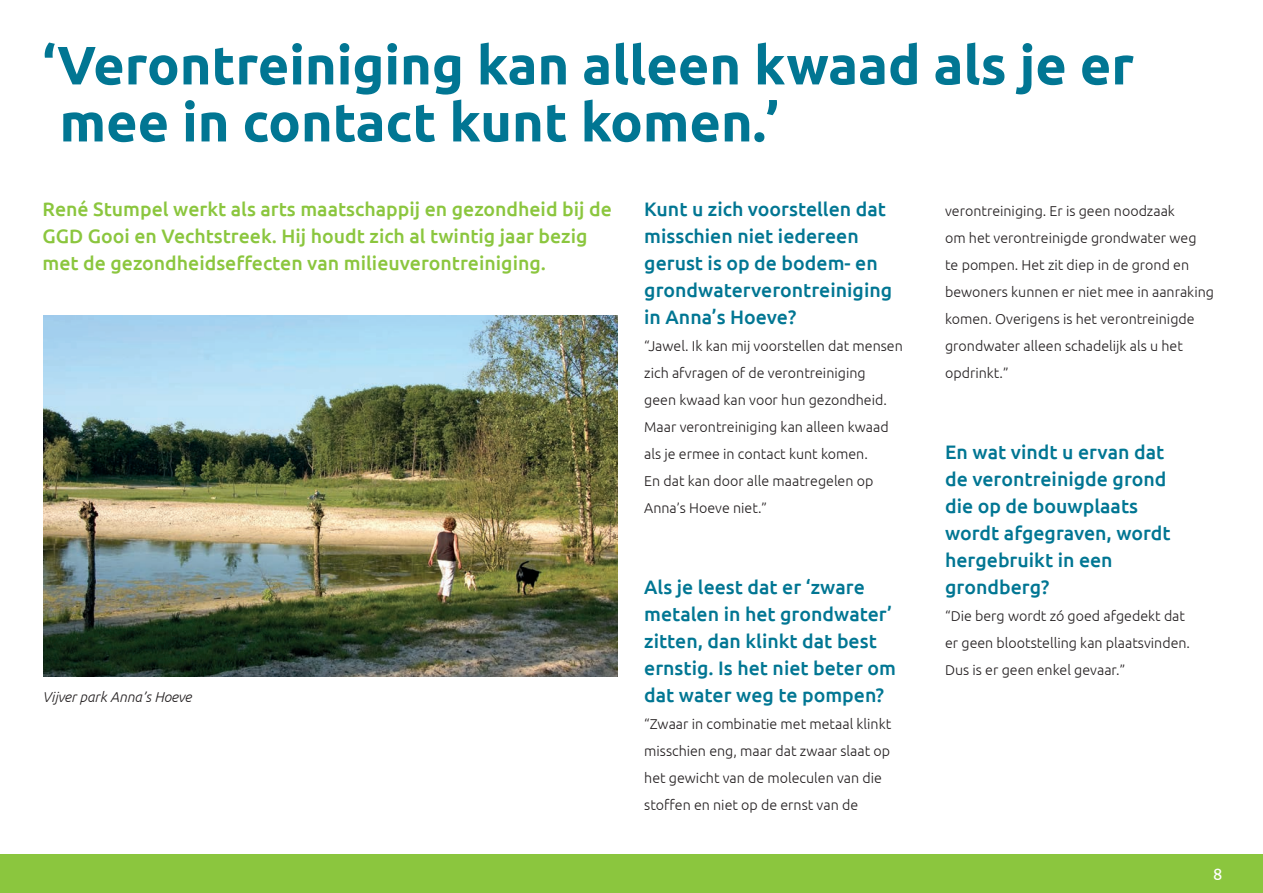
<style>
.page{position:relative;width:1263px;height:893px;background:#fff}
.page>*{position:absolute;margin:0;border:0;box-sizing:border-box;transform-origin:0 0}
.t1{font:700 54px/57px "Ubuntu";color:#017693}
.t2{font:500 19.5px/27px "Ubuntu";color:#017693}
.t3{font:500 19.5px/27px "Ubuntu";color:#8bc63e}
.t4{font:16.5px "Ubuntu";color:#fff}
.t5{font:300 14.25px/27px "Ubuntu";color:#231f20}
.t6{font:italic 300 14.25px "Ubuntu";color:#231f20}
</style>
<div class="page">
<div style="left:0;top:855px;width:1263px;height:38px;background:#8bc63e"></div>
<img style="left:44px;top:316px;width:573px;height:360px">
<h1 class="t1" style="left:60px;top:36px;width:1076px;text-indent:-17px">‘Verontreiniging kan alleen kwaad als je er mee in contact kunt komen.’</h1>
<h2 class="t3" style="left:43px;top:195px;width:571px">René Stumpel werkt als arts maatschappij en gezondheid bij de<br>GGD Gooi en Vechtstreek. Hij houdt zich al twintig jaar bezig met de gezondheidseffecten van milieuverontreiniging.</h2>
<p class="t6" style="left:43px;top:688px;width:151px">Vijver park Anna’s Hoeve</p>
<h2 class="t2" style="left:644px;top:195px;width:249px">Kunt u zich voorstellen dat misschien niet iedereen gerust is op de bodem- en grondwaterverontreiniging in Anna’s Hoeve?</h2>
<p class="t5" style="left:644px;top:332px;width:260px">“Jawel. Ik kan mij voorstellen dat mensen zich afvragen of de verontreiniging<br>geen kwaad kan voor hun gezondheid.<br>Maar verontreiniging kan alleen kwaad als je ermee in contact kunt komen.<br>En dat kan door alle maatregelen op Anna’s Hoeve niet.”</p>
<h2 class="t2" style="left:644px;top:573px;width:253px">Als je leest dat er ‘zware metalen in het grondwater’ zitten, dan klinkt dat best ernstig. Is het niet beter om dat water weg te pompen?</h2>
<p class="t5" style="left:644px;top:710px;width:249px">“Zwaar in combinatie met metaal klinkt misschien eng, maar dat zwaar slaat op het gewicht van de moleculen van die stoffen en niet op de ernst van de</p>
<p class="t5" style="left:945px;top:197px;width:270px">verontreiniging. Er is geen noodzaak<br>om het verontreinigde grondwater weg<br>te pompen. Het zit diep in de grond en bewoners kunnen er niet mee in aanraking komen. Overigens is het verontreinigde grondwater alleen schadelijk als u het opdrinkt.”</p>
<h2 class="t2" style="left:945px;top:438px;width:227px">En wat vindt u ervan dat de verontreinigde grond die op de bouwplaats wordt afgegraven, wordt hergebruikt in een grondberg?</h2>
<p class="t5" style="left:945px;top:602px;width:246px">“Die berg wordt zó goed afgedekt dat er geen blootstelling kan plaatsvinden.<br>Dus is er geen enkel gevaar.”</p>
<p class="t4" style="left:1213px;top:864px;width:11px">8</p>
</div>
